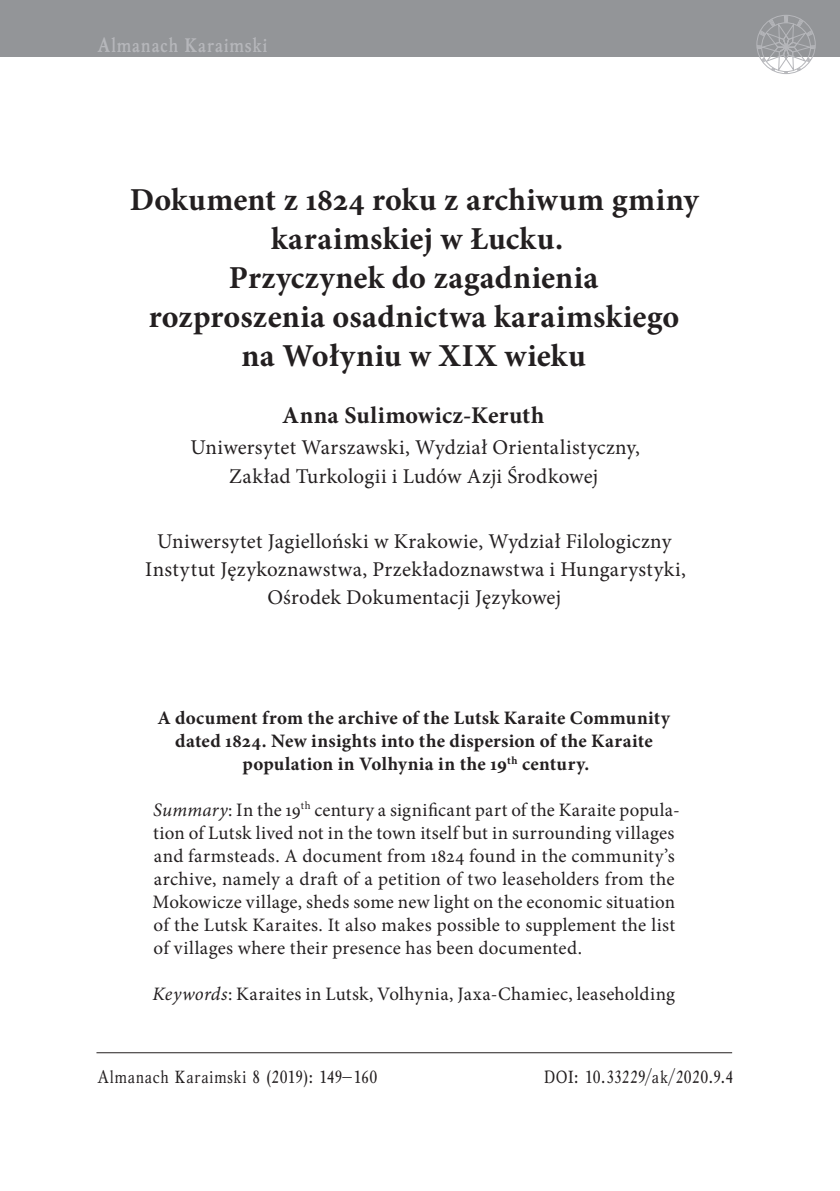
<style>
.page{position:relative;width:840px;height:1191px;background:#fff}
.page>*{position:absolute;margin:0;border:0;box-sizing:border-box;transform-origin:0 0}
.var_title{font:700 32px/38.8px "Minion Pro";letter-spacing:.01em;color:#231f20;text-align:center}
.var_author{font:700 24px "Minion Pro";letter-spacing:.005em;color:#231f20}
.var_affiliation{font:21px "Minion Pro";letter-spacing:.015em;color:#231f20}
.var_affiliation_1st{font:21px "Minion Pro";letter-spacing:.015em;color:#231f20}
.abstract{font:19px/23px "Minion Pro";letter-spacing:.015em;color:#231f20}
.abstract_ENGLISH_TIT{font:700 19px/23px "Minion Pro";letter-spacing:.015em;color:#231f20;text-align:center}
.keywords{font:19px "Minion Pro";letter-spacing:.02em;color:#231f20}
.t1{font:700 19px "Mysl Narrow C";letter-spacing:.025em;color:#b6b7bb}
.t2{font:17px "Mysl Narrow C";letter-spacing:.025em;color:#231f20}
.s1{font-style:italic}
</style>
<div class="page">
<div style="left:0;top:0;width:839px;height:57px;background:#939598"></div>
<svg style="left:756px;top:15px;width:59px;height:59px"></svg>
<hr style="left:96px;top:1052px;width:635px;height:1px;background:#231f20">
<p class="t1" style="left:96px;top:35px;width:172px">Almanach Karaimski</p>
<p class="var_title" style="left:130px;top:180px;width:570px">Dokument z 1824 roku z archiwum gminy karaimskiej w Łucku.<br>Przyczynek do zagadnienia<br>rozproszenia osadnictwa karaimskiego na Wołyniu w XIX wieku</p>
<p class="var_author" style="left:282px;top:398px;width:263px">Anna Sulimowicz-Keruth</p>
<p class="var_affiliation_1st" style="left:190px;top:433px;width:451px">Uniwersytet Warszawski, Wydział Orientalistyczny,</p>
<p class="var_affiliation" style="left:229px;top:462px;width:370px">Zakład Turkologii i Ludów Azji Środkowej</p>
<p class="var_affiliation_1st" style="left:157px;top:527px;width:515px">Uniwersytet Jagielloński w Krakowie, Wydział Filologiczny</p>
<p class="var_affiliation" style="left:145px;top:555px;width:542px">Instytut Językoznawstwa, Przekładoznawstwa i Hungarystyki,</p>
<p class="var_affiliation" style="left:267px;top:583px;width:295px">Ośrodek Dokumentacji Językowej</p>
<p class="abstract_ENGLISH_TIT" style="left:157px;top:706px;width:514px">A document from the archive of the Lutsk Karaite Community dated 1824. New insights into the dispersion of the Karaite population in Volhynia in the 19<sup>th</sup> century.</p>
<p class="abstract" style="left:152px;top:798px;width:528px"><span class="s1">Summary</span>: In the 19<sup>th</sup> century a significant part of the Karaite popula&shy;tion of Lutsk lived not in the town itself but in surrounding villages and farmsteads. A document from 1824 found in the community’s archive, namely a draft of a petition of two leaseholders from the Mokowicze village, sheds some new light on the economic situation of the Lutsk Karaites. It also makes possible to supplement the list of villages where their presence has been documented.</p>
<p class="keywords" style="left:152px;top:981px;width:524px"><span class="s1">Keywords</span>: Karaites in Lutsk, Volhynia, Jaxa-Chamiec, leaseholding</p>
<p class="t2" style="left:96px;top:1068px;width:281px">Almanach Karaimski 8 (2019): 149–160</p>
<p class="t2" style="left:543px;top:1068px;width:190px">DOI: 10.33229/ak/2020.9.4</p>
</div>
